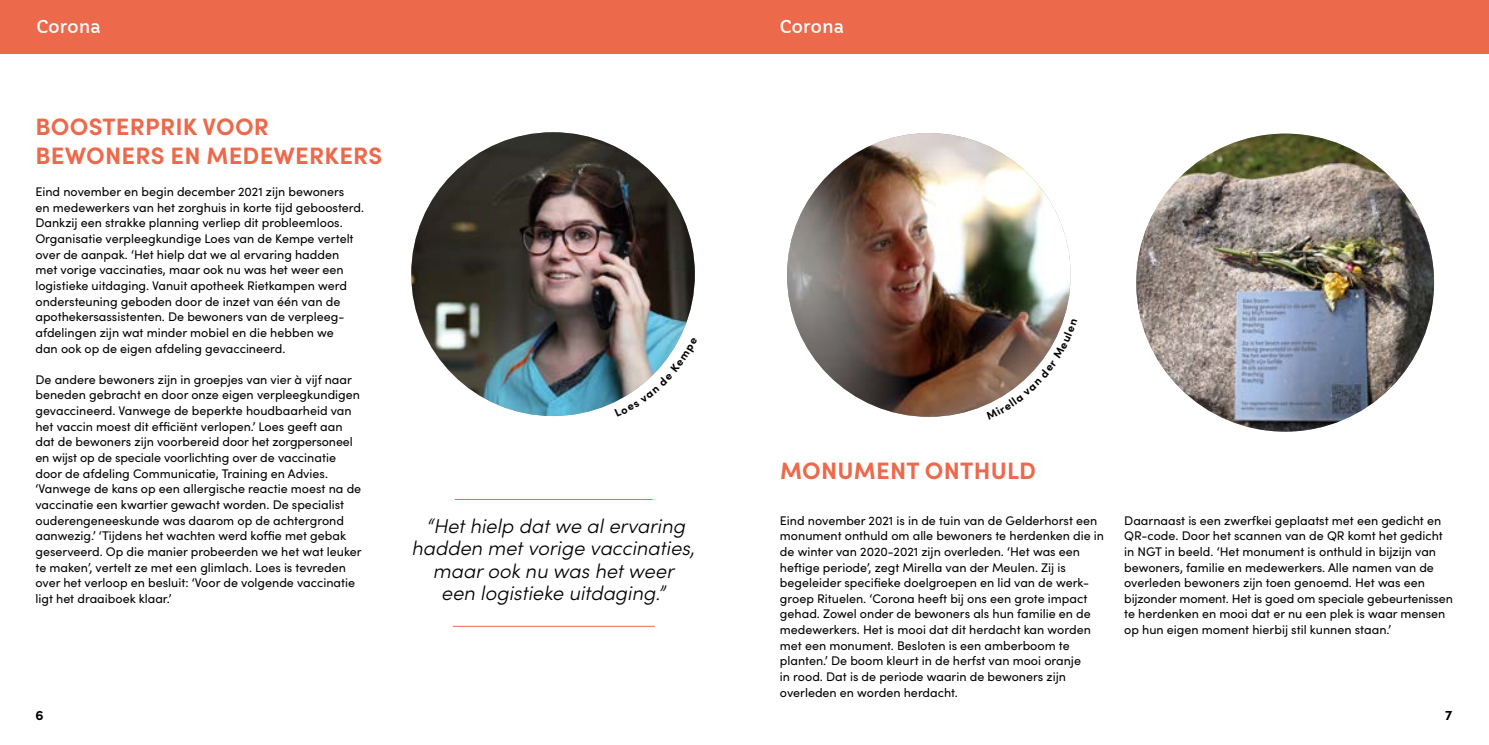
<style>
.page{position:relative;width:1489px;height:745px;background:#fff}
.page>*{position:absolute;margin:0;border:0;box-sizing:border-box;transform-origin:0 0}
.t1{font:700 23.75px/28.5px "Sofia Pro";letter-spacing:.01em;color:#ed694b}
.t2{font:italic 300 20px/22.5px "Sofia Pro";color:#000;text-align:center}
.t3{font:17.5px "Capriola";color:#fff}
.t4{font:700 13.75px "Sofia Pro";color:#000}
.t5{font:12.5px/15.6px "Sofia Pro";color:#000}
</style>
<div class="page">
<div style="left:0;top:0;width:1488px;height:53px;background:#ed694b"></div>
<img style="left:411px;top:132px;width:283px;height:284px;border-radius:142px">
<img style="left:787px;top:133px;width:283px;height:283px;border-radius:142px">
<img style="left:1136px;top:133px;width:297px;height:298px;border-radius:149px">
<hr style="left:455px;top:499px;width:197px;height:1px;background:#ed694b">
<hr style="left:452px;top:625px;width:202px;height:1px;background:#ed694b">
<svg style="left:614px;top:337px;width:67px;height:66px"></svg>
<svg style="left:985px;top:318px;width:79px;height:87px"></svg>
<h3 class="t3" style="left:37px;top:16px;width:66px">Corona</h3>
<h3 class="t3" style="left:780px;top:16px;width:66px">Corona</h3>
<h1 class="t1" style="left:36px;top:110px;width:348px">BOOSTERPRIK VOOR<br>BEWONERS EN MEDEWERKERS</h1>
<p class="t5" style="left:35px;top:183px;width:330px">Eind november en begin december 2021 zijn bewoners<br>en medewerkers van het zorghuis in korte tijd geboosterd.<br>Dankzij een strakke planning verliep dit probleemloos.<br>Organisatie verpleegkundige Loes van de Kempe vertelt over de aanpak. ‘Het hielp dat we al ervaring hadden met vorige vaccinaties, maar ook nu was het weer een logistieke uitdaging. Vanuit apotheek Rietkampen werd ondersteuning geboden door de inzet van één van de apothekersassistenten. De bewoners van de verpleeg&shy;afdelingen zijn wat minder mobiel en die hebben we<br>dan ook op de eigen afdeling gevaccineerd.</p>
<p class="t5" style="left:35px;top:370px;width:328px">De andere bewoners zijn in groepjes van vier à vijf naar beneden gebracht en door onze eigen verpleegkundigen gevaccineerd. Vanwege de beperkte houdbaarheid van het vaccin moest dit efficiënt verlopen.’ Loes geeft aan dat de bewoners zijn voorbereid door het zorgpersoneel en wijst op de speciale voorlichting over de vaccinatie door de afdeling Communicatie, Training en Advies. ‘Vanwege de kans op een allergische reactie moest na de vaccinatie een kwartier gewacht worden. De specialist ouderengeneeskunde was daarom op de achtergrond aanwezig.’ ‘Tijdens het wachten werd koffie met gebak geserveerd. Op die manier probeerden we het wat leuker te maken’, vertelt ze met een glimlach. Loes is tevreden over het verloop en besluit: ‘Voor de volgende vaccinatie ligt het draaiboek klaar.’</p>
<h2 class="t2" style="left:411px;top:513px;width:285px">“Het hielp dat we al ervaring hadden met vorige vaccinaties, maar ook nu was het weer<br>een logistieke uitdaging.”</h2>
<h1 class="t1" style="left:780px;top:454px;width:258px">MONUMENT ONTHULD</h1>
<p class="t5" style="left:780px;top:511px;width:325px">Eind november 2021 is in de tuin van de Gelderhorst een monument onthuld om alle bewoners te herdenken die in de winter van 2020-2021 zijn overleden. ‘Het was een heftige periode’, zegt Mirella van der Meulen. Zij is begeleider specifieke doelgroepen en lid van de werk&shy;groep Rituelen. ‘Corona heeft bij ons een grote impact gehad. Zowel onder de bewoners als hun familie en de medewerkers. Het is mooi dat dit herdacht kan worden met een monument. Besloten is een amberboom te planten.’ De boom kleurt in de herfst van mooi oranje<br>in rood. Dat is de periode waarin de bewoners zijn overleden en worden herdacht.</p>
<p class="t5" style="left:1124px;top:511px;width:330px">Daarnaast is een zwerfkei geplaatst met een gedicht en QR-code. Door het scannen van de QR komt het gedicht in NGT in beeld. ‘Het monument is onthuld in bijzijn van bewoners, familie en medewerkers. Alle namen van de overleden bewoners zijn toen genoemd. Het was een bijzonder moment. Het is goed om speciale gebeurtenissen te herdenken en mooi dat er nu een plek is waar mensen op hun eigen moment hierbij stil kunnen staan.’</p>
<p class="t4" style="left:35px;top:704px;width:10px">6</p>
<p class="t4" style="left:1444px;top:704px;width:9px">7</p>
</div>
